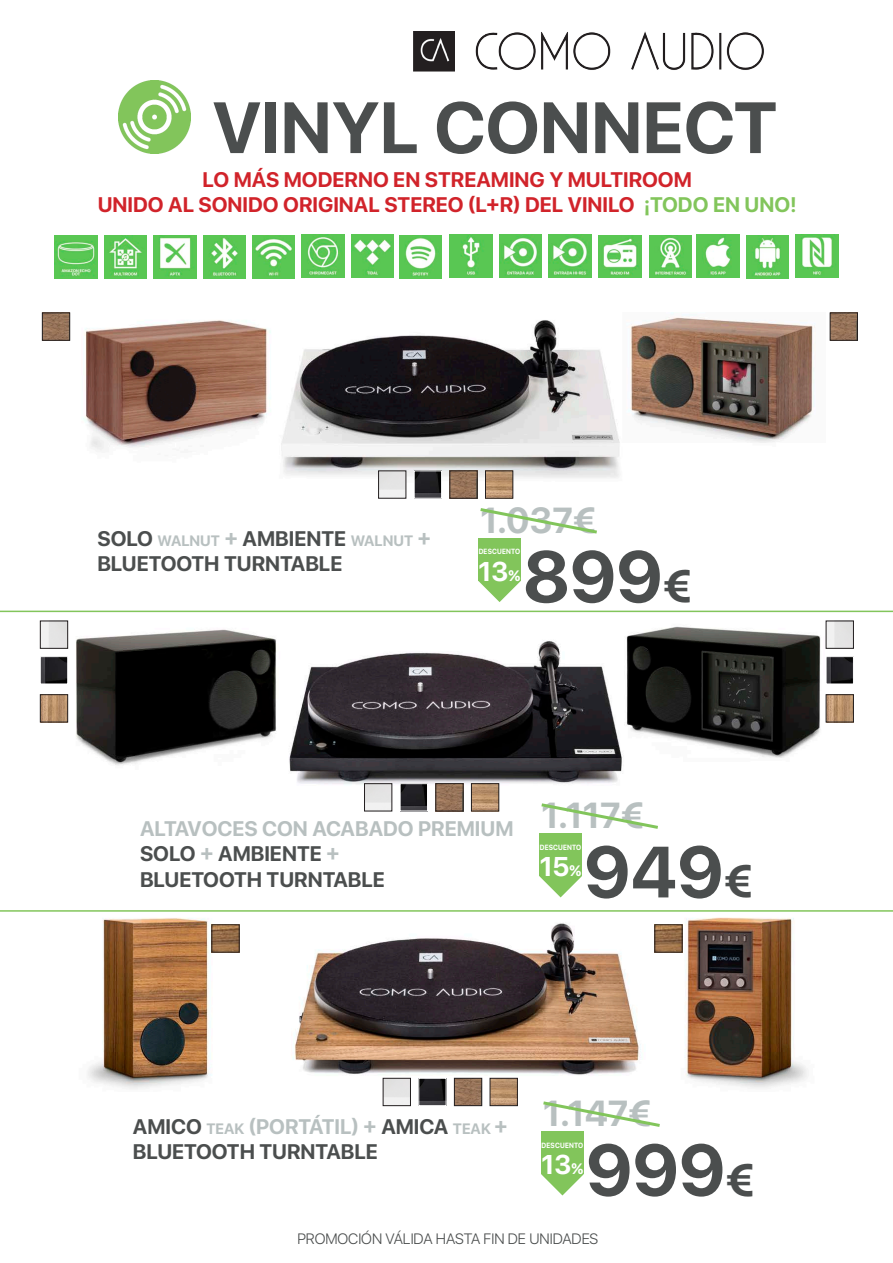
<style>
.page{position:relative;width:893px;height:1263px;background:#fff}
.page>*{position:absolute;margin:0;border:0;box-sizing:border-box;transform-origin:0 0}
.t1{font:700 72px "SFUI Display";color:#4b4e4e}
.t2{font:700 36px "SFUI Display";color:#b8c0c0}
.t3{font:700 27px "SFUI Display";color:#fff}
.t4{font:700 21px "SFUI Display";color:#4b4e4e}
.t5{font:700 21px "SFUI Display";color:#d1232a}
.t6{font:700 21px "SFUI Display";color:#b8c0c0}
.t7{font:300 15px "SFUI Display";color:#4b4e4e}
.t8{font:700 7.5px "SFUI Display";letter-spacing:.03em;color:#fff;scale:.9 1}
.s1{color:#82c55b}
.s2{font-size:15px}
.s3{font-size:15px;color:#b8c0c0}
.s4{color:#b8c0c0}
.s5{font-size:45px}
.s6{color:#4b4e4e}
</style>
<div class="page">
<img style="left:475px;top:32px;width:289px;height:38px">
<img style="left:118px;top:81px;width:73px;height:72px">
<img style="left:414px;top:31px;width:40px;height:40px">
<img style="left:55px;top:236px;width:42px;height:42px">
<img style="left:746px;top:236px;width:43px;height:42px">
<img style="left:154px;top:236px;width:42px;height:42px">
<img style="left:203px;top:236px;width:43px;height:42px">
<img style="left:302px;top:235px;width:42px;height:42px">
<img style="left:549px;top:235px;width:42px;height:42px">
<img style="left:499px;top:235px;width:43px;height:42px">
<img style="left:599px;top:235px;width:42px;height:43px">
<img style="left:649px;top:235px;width:43px;height:43px">
<img style="left:697px;top:235px;width:42px;height:42px">
<img style="left:104px;top:236px;width:43px;height:42px">
<img style="left:795px;top:235px;width:43px;height:42px">
<img style="left:399px;top:236px;width:43px;height:42px">
<img style="left:450px;top:235px;width:42px;height:42px">
<img style="left:252px;top:236px;width:43px;height:42px">
<img style="left:70px;top:313px;width:745px;height:181px">
<img style="left:451px;top:472px;width:25px;height:25px">
<div style="left:449px;top:470px;width:29px;height:29px;border:1px solid #231f20"></div>
<img style="left:487px;top:472px;width:24px;height:25px">
<div style="left:485px;top:470px;width:28px;height:29px;border:1px solid #231f20"></div>
<img style="left:380px;top:472px;width:24px;height:25px">
<div style="left:378px;top:470px;width:28px;height:29px;border:1px solid #231f20"></div>
<img style="left:416px;top:472px;width:24px;height:25px">
<div style="left:414px;top:470px;width:28px;height:29px;border:1px solid #fff"></div>
<img style="left:44px;top:315px;width:24px;height:24px">
<div style="left:42px;top:313px;width:28px;height:28px;border:1px solid #231f20"></div>
<img style="left:832px;top:315px;width:24px;height:24px">
<div style="left:830px;top:313px;width:28px;height:28px;border:1px solid #231f20"></div>
<svg style="left:480px;top:508px;width:117px;height:26px"></svg>
<div style="left:478px;top:538px;width:43px;height:43px;background:#82c55b"></div>
<svg style="left:478px;top:581px;width:43px;height:21px"></svg>
<img style="left:53px;top:612px;width:787px;height:182px">
<img style="left:437px;top:785px;width:24px;height:24px">
<div style="left:435px;top:783px;width:28px;height:28px;border:1px solid #231f20"></div>
<img style="left:473px;top:785px;width:24px;height:24px">
<div style="left:471px;top:783px;width:28px;height:28px;border:1px solid #231f20"></div>
<img style="left:366px;top:785px;width:24px;height:24px">
<div style="left:364px;top:783px;width:28px;height:28px;border:1px solid #231f20"></div>
<img style="left:402px;top:785px;width:24px;height:24px">
<div style="left:400px;top:783px;width:28px;height:28px;border:1px solid #fff"></div>
<svg style="left:541px;top:803px;width:117px;height:26px"></svg>
<div style="left:539px;top:834px;width:43px;height:42px;background:#82c55b"></div>
<svg style="left:539px;top:876px;width:43px;height:21px"></svg>
<img style="left:828px;top:696px;width:24px;height:24px">
<div style="left:826px;top:694px;width:28px;height:28px;border:1px solid #231f20"></div>
<img style="left:828px;top:623px;width:24px;height:24px">
<div style="left:826px;top:621px;width:28px;height:28px;border:1px solid #231f20"></div>
<img style="left:828px;top:658px;width:24px;height:24px">
<div style="left:826px;top:656px;width:28px;height:28px;border:1px solid #fff"></div>
<img style="left:42px;top:696px;width:24px;height:24px">
<div style="left:40px;top:694px;width:28px;height:28px;border:1px solid #231f20"></div>
<img style="left:42px;top:623px;width:24px;height:24px">
<div style="left:40px;top:621px;width:28px;height:28px;border:1px solid #231f20"></div>
<img style="left:42px;top:658px;width:24px;height:24px">
<div style="left:40px;top:656px;width:28px;height:28px;border:1px solid #fff"></div>
<img style="left:87px;top:917px;width:720px;height:175px">
<img style="left:456px;top:1080px;width:24px;height:24px">
<div style="left:454px;top:1078px;width:28px;height:28px;border:1px solid #231f20"></div>
<img style="left:492px;top:1080px;width:24px;height:24px">
<div style="left:490px;top:1078px;width:28px;height:28px;border:1px solid #231f20"></div>
<img style="left:385px;top:1080px;width:24px;height:24px">
<div style="left:383px;top:1078px;width:28px;height:28px;border:1px solid #231f20"></div>
<img style="left:420px;top:1080px;width:24px;height:24px">
<div style="left:418px;top:1078px;width:28px;height:28px;border:1px solid #fff"></div>
<svg style="left:543px;top:1101px;width:117px;height:26px"></svg>
<div style="left:541px;top:1132px;width:43px;height:42px;background:#82c55b"></div>
<svg style="left:541px;top:1174px;width:43px;height:21px"></svg>
<img style="left:213px;top:926px;width:25px;height:24px">
<div style="left:211px;top:924px;width:29px;height:28px;border:1px solid #231f20"></div>
<img style="left:656px;top:926px;width:24px;height:24px">
<div style="left:654px;top:924px;width:28px;height:28px;border:1px solid #231f20"></div>
<hr style="left:0;top:611px;width:893px;height:1px;background:#82c55b">
<hr style="left:0;top:910px;width:893px;height:2px;background:#82c55b">
<img style="left:351px;top:235px;width:43px;height:42px">
<p class="t1" style="left:212px;top:77px;width:566px">VINYL CONNECT</p>
<p class="t5" style="left:203px;top:164px;width:491px">LO MÁS MODERNO EN STREAMING Y MULTIROOM</p>
<p class="t5" style="left:98px;top:189px;width:701px">UNIDO AL SONIDO ORIGINAL STEREO (L+R) DEL VINILO <span class="s1">¡TODO EN UNO!</span></p>
<p class="t2" style="left:480px;top:495px;width:117px">1.037€</p>
<p class="t8" style="left:479px;top:546px;width:48px">DESCUENTO</p>
<p class="t3" style="left:479px;top:552px;width:43px">13<span class="s2">%</span></p>
<p class="t4" style="left:97px;top:523px;width:335px">SOLO <span class="s3">WALNUT</span> <span class="s4">+</span> AMBIENTE <span class="s3">WALNUT</span> <span class="s4">+</span></p>
<p class="t4" style="left:97px;top:548px;width:246px">BLUETOOTH TURNTABLE</p>
<p class="t1" style="left:523px;top:526px;width:170px">899<span class="s5">€</span></p>
<p class="t6" style="left:140px;top:814px;width:375px">ALTAVOCES CON ACABADO PREMIUM</p>
<p class="t4" style="left:140px;top:839px;width:201px">SOLO <span class="s4">+</span> AMBIENTE <span class="s4">+</span></p>
<p class="t4" style="left:140px;top:864px;width:246px">BLUETOOTH TURNTABLE</p>
<p class="t2" style="left:541px;top:790px;width:104px">1.117€</p>
<p class="t8" style="left:540px;top:842px;width:48px">DESCUENTO</p>
<p class="t3" style="left:540px;top:847px;width:43px">15<span class="s2">%</span></p>
<p class="t1" style="left:584px;top:821px;width:170px">949<span class="s5">€</span></p>
<p class="t2" style="left:543px;top:1088px;width:110px">1.147€</p>
<p class="t8" style="left:542px;top:1140px;width:48px">DESCUENTO</p>
<p class="t3" style="left:541px;top:1145px;width:43px">13<span class="s2">%</span></p>
<p class="t6" style="left:133px;top:1112px;width:376px"><span class="s6">AMICO</span> <span class="s2">TEAK</span> (PORTÁTIL) + <span class="s6">AMICA</span> <span class="s2">TEAK</span> +</p>
<p class="t4" style="left:133px;top:1137px;width:246px">BLUETOOTH TURNTABLE</p>
<p class="t1" style="left:586px;top:1119px;width:170px">999<span class="s5">€</span></p>
<p class="t7" style="left:297px;top:1229px;width:302px">PROMOCIÓN VÁLIDA HASTA FIN DE UNIDADES</p>
</div>
